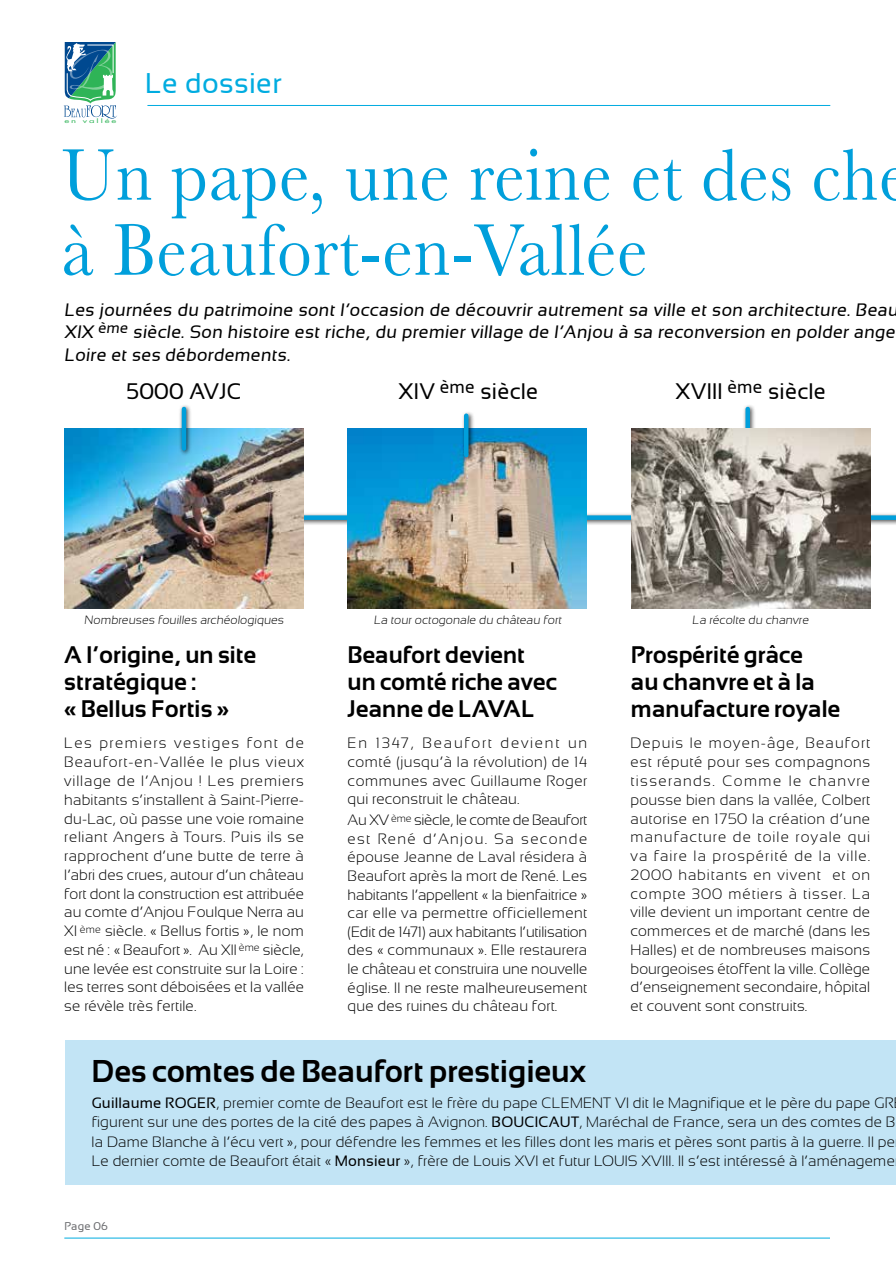
<style>
.page{position:relative;width:896px;height:1268px;background:#fff}
.page>*{position:absolute;margin:0;border:0;box-sizing:border-box;transform-origin:0 0}
.t1{font:75.9px/75px "Baskerville";letter-spacing:.01em;color:#009fdb;scale:.91 1}
.t2{font:700 31.5px "Sansation";letter-spacing:.01em;color:#000}
.t3{font:28.5px "Sansation";letter-spacing:.01em;color:#00ace0}
.t4{font:700 24px/27px "Sansation";letter-spacing:.01em;color:#000}
.t5{font:22.5px "Sansation";letter-spacing:.01em;color:#000}
.t6{font:18px/22.5px "Sansation";color:#000}
.t7{font:300 15px/18.8px "Sansation";letter-spacing:.01em;color:#000;text-align:justify}
.t8{font:300 12px "Sansation";color:#000}
.t9{font:11.25px "Sansation";letter-spacing:.01em;color:#6d6e71}
.t10{font:5.7px "Futura";letter-spacing:.2em;color:#2fb457;scale:1.65 1}
.s1{font-weight:400}
</style>
<div class="page">
<div style="left:279px;top:512px;width:616px;height:13px;background:#000;opacity:.75"></div>
<div style="left:284px;top:515px;width:611px;height:5px;background:#009fdb"></div>
<hr style="left:147px;top:105px;width:683px;height:1px;background:#00ace0">
<svg style="left:64px;top:42px;width:53px;height:77px"></svg>
<img style="left:65px;top:428px;width:239px;height:180px">
<img style="left:348px;top:428px;width:239px;height:180px">
<div style="left:65px;top:1040px;width:830px;height:144px;background:#c2e4f5"></div>
<div style="left:178px;top:404px;width:14px;height:52px;background:#000;opacity:.75"></div>
<hr style="left:182px;top:409px;width:4px;height:39px;background:#009fdb">
<div style="left:742px;top:404px;width:13px;height:52px;background:#000;opacity:.75"></div>
<div style="left:745px;top:409px;width:5px;height:39px;background:#009fdb"></div>
<div style="left:461px;top:410px;width:13px;height:53px;background:#000;opacity:.75"></div>
<hr style="left:464px;top:415px;width:4px;height:40px;background:#009fdb">
<hr style="left:64px;top:1237px;width:765px;height:1px;background:#00ace0">
<img style="left:631px;top:428px;width:239px;height:180px">
<h3 class="t3" style="left:145px;top:67px;width:138px">Le dossier</h3>
<p class="t10" style="left:64px;top:117px;width:33px">en vallée</p>
<h1 class="t1" style="left:61px;top:137px;width:933px">Un pape, une reine et des che à Beaufort-en-Vallée</h1>
<p class="t6" style="left:64px;top:298px;width:837px">Les journées du patrimoine sont l’occasion de découvrir autrement sa ville et son architecture. Beau<br>XIX <sup>ème</sup> siècle. Son histoire est riche, du premier village de l’Anjou à sa reconversion en polder ange<br>Loire et ses débordements.</p>
<h3 class="t5" style="left:127px;top:378px;width:117px">5000 AVJC</h3>
<h3 class="t5" style="left:398px;top:378px;width:141px">XIV <sup>ème</sup> siècle</h3>
<h3 class="t5" style="left:675px;top:378px;width:152px">XVIII <sup>ème</sup> siècle</h3>
<p class="t8" style="left:84px;top:613px;width:203px">Nombreuses fouilles archéologiques</p>
<p class="t8" style="left:374px;top:613px;width:191px">La tour octogonale du château fort</p>
<p class="t8" style="left:692px;top:613px;width:119px">La récolte du chanvre</p>
<h3 class="t4" style="left:64px;top:641px;width:193px">A l’origine, un site stratégique :<br>« Bellus Fortis »</h3>
<p class="t7" style="left:64px;top:733px;width:241px">Les premiers vestiges font de Beaufort-en-Vallée le plus vieux village de l’Anjou ! Les premiers habitants s’installent à Saint-Pierre&shy;du-Lac, où passe une voie romaine reliant Angers à Tours. Puis ils se rapprochent d’une butte de terre à l’abri des crues, autour d’un château fort dont la construction est attribuée au comte d’Anjou Foulque Nerra au XI <sup>ème</sup> siècle. « Bellus fortis », le nom est né : « Beaufort ». Au XII <sup>ème</sup> siècle, une levée est construite sur la Loire : les terres sont déboisées et la vallée se révèle très fertile.</p>
<p class="t7" style="left:630px;top:733px;width:241px">Depuis le moyen-âge, Beaufort est réputé pour ses compagnons tisserands. Comme le chanvre pousse bien dans la vallée, Colbert autorise en 1750 la création d’une manufacture de toile royale qui va faire la prospérité de la ville.<br>2000 habitants en vivent et on compte 300 métiers à tisser. La ville devient un important centre de commerces et de marché (dans les Halles) et de nombreuses maisons bourgeoises étoffent la ville. Collège d’enseignement secondaire, hôpital et couvent sont construits.</p>
<h3 class="t4" style="left:347px;top:641px;width:211px">Beaufort devient un comté riche avec<br>Jeanne de LAVAL</h3>
<h3 class="t4" style="left:631px;top:641px;width:211px">Prospérité grâce<br>au chanvre et à la manufacture royale</h3>
<p class="t7" style="left:347px;top:733px;width:241px">En 1347, Beaufort devient un comté (jusqu’à la révolution) de 14 communes avec Guillaume Roger qui reconstruit le château.</p>
<p class="t7" style="left:347px;top:810px;width:241px">Au XV <sup>ème</sup> siècle, le comte de Beaufort est René d’Anjou. Sa seconde épouse Jeanne de Laval résidera à Beaufort après la mort de René. Les habitants l’appellent « la bienfaitrice » car elle va permettre officiellement (Edit de 1471) aux habitants l’utilisation des « communaux ». Elle restaurera le château et construira une nouvelle église. Il ne reste malheureusement que des ruines du château fort.</p>
<h2 class="t2" style="left:91px;top:1053px;width:496px">Des comtes de Beaufort prestigieux</h2>
<p class="t7" style="left:92px;top:1092px;width:805px;line-height:19.5px;text-align:left"><span class="s1">Guillaume ROGER</span>, premier comte de Beaufort est le frère du pape CLEMENT VI dit le Magnifique et le père du pape GR figurent sur une des portes de la cité des papes à Avignon. <span class="s1">BOUCICAUT</span>, Maréchal de France, sera un des comtes de B la Dame Blanche à l’écu vert », pour défendre les femmes et les filles dont les maris et pères sont partis à la guerre. Il pe Le dernier comte de Beaufort était « <span class="s1">Monsieur</span> », frère de Louis XVI et futur LOUIS XVIII. Il s’est intéressé à l’aménageme</p>
<p class="t9" style="left:64px;top:1219px;width:45px">Page 06</p>
</div>
